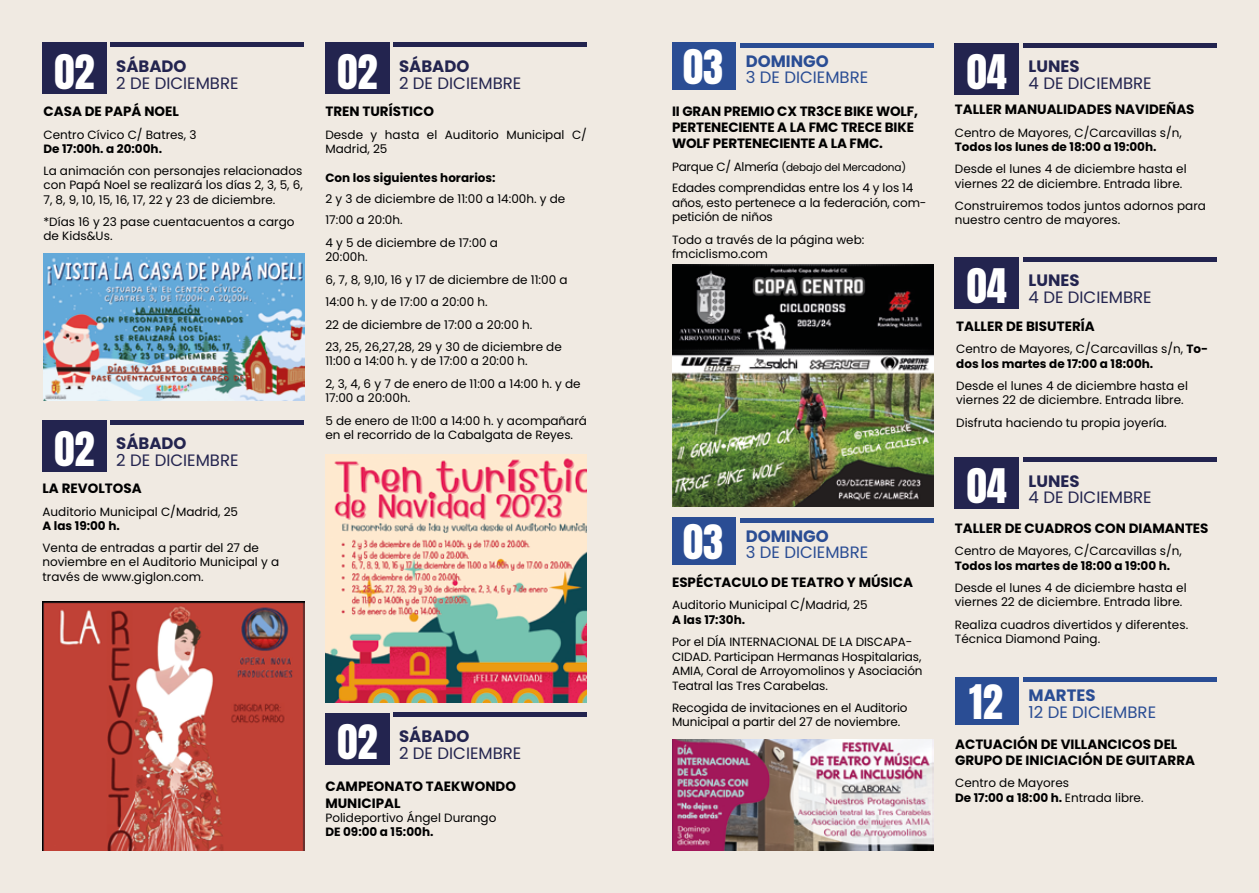
<style>
.page{position:relative;width:1259px;height:893px;background:#f0eae2}
.page>*{position:absolute;margin:0;border:0;box-sizing:border-box;transform-origin:0 0}
.t1{font:40.5px "Anton";color:#fff}
.t2{font:16.5px "Poppins";color:#23244f}
.t3{font:700 16.5px "Poppins";color:#23244f}
.t4{font:16.5px "Poppins";color:#2a4d94}
.t5{font:700 16.5px "Poppins";color:#2a4d94}
.t6{font:700 13.5px/16.2px "Poppins";color:#000}
.t7{font:12px/14.4px "Poppins";color:#000}
.t8{font:700 12px "Poppins";color:#000}
.t9{font:10.5px "Poppins";letter-spacing:-.02em;color:#000}
.s1{font-size:12px}
.s2{font-weight:700}
</style>
<div class="page">
<img style="left:43px;top:253px;width:261px;height:147px">
<img style="left:325px;top:454px;width:262px;height:249px">
<img style="left:43px;top:601px;width:261px;height:249px">
<hr style="left:110px;top:43px;width:194px;height:4px;background:#23244f">
<div style="left:43px;top:43px;width:64px;height:51px;background:#23244f"></div>
<hr style="left:393px;top:43px;width:194px;height:4px;background:#23244f">
<div style="left:325px;top:43px;width:64px;height:51px;background:#23244f"></div>
<hr style="left:110px;top:420px;width:194px;height:4px;background:#23244f">
<div style="left:43px;top:420px;width:64px;height:52px;background:#23244f"></div>
<hr style="left:393px;top:713px;width:194px;height:4px;background:#23244f">
<div style="left:325px;top:713px;width:64px;height:52px;background:#23244f"></div>
<img style="left:672px;top:739px;width:261px;height:111px">
<img style="left:672px;top:264px;width:261px;height:243px">
<div style="left:672px;top:43px;width:63px;height:47px;background:#2a4d94"></div>
<div style="left:672px;top:518px;width:63px;height:47px;background:#2a4d94"></div>
<div style="left:955px;top:677px;width:63px;height:47px;background:#2a4d94"></div>
<hr style="left:740px;top:43px;width:193px;height:4px;background:#2a4d94">
<hr style="left:740px;top:518px;width:193px;height:4px;background:#2a4d94">
<div style="left:1022px;top:677px;width:194px;height:5px;background:#2a4d94"></div>
<hr style="left:1022px;top:43px;width:194px;height:4px;background:#23244f">
<div style="left:955px;top:43px;width:64px;height:52px;background:#23244f"></div>
<hr style="left:1022px;top:257px;width:194px;height:4px;background:#23244f">
<div style="left:955px;top:257px;width:64px;height:52px;background:#23244f"></div>
<div style="left:1022px;top:457px;width:194px;height:5px;background:#23244f"></div>
<div style="left:955px;top:457px;width:64px;height:52px;background:#23244f"></div>
<h1 class="t1" style="left:55px;top:51px;width:42px">02</h1>
<h2 class="t3" style="left:116px;top:57px;width:72px">SÁBADO</h2>
<h2 class="t2" style="left:116px;top:73px;width:124px">2 DE DICIEMBRE</h2>
<p class="t6" style="left:43px;top:103px;width:137px">CASA DE PAPÁ NOEL</p>
<p class="t7" style="left:43px;top:127px;width:155px">Centro Cívico C/ Batres, 3</p>
<p class="t8" style="left:43px;top:142px;width:120px">De 17:00h. a 20:00h.</p>
<p class="t7" style="left:43px;top:164px;width:261px;text-align:justify">La animación con personajes relacionados con Papá Noel se realizará los días 2, 3, 5, 6, 7, 8, 9, 10, 15, 16, 17, 22 y 23 de diciembre.</p>
<p class="t7" style="left:43px;top:214px;width:252px">*Días 16 y 23 pase cuentacuentos a cargo de Kids&amp;Us.</p>
<h1 class="t1" style="left:55px;top:428px;width:42px">02</h1>
<h2 class="t3" style="left:116px;top:434px;width:72px">SÁBADO</h2>
<h2 class="t2" style="left:116px;top:451px;width:124px">2 DE DICIEMBRE</h2>
<p class="t6" style="left:43px;top:480px;width:101px">LA REVOLTOSA</p>
<p class="t7" style="left:43px;top:504px;width:197px">Auditorio Municipal C/Madrid, 25</p>
<p class="t8" style="left:43px;top:519px;width:79px">A las 19:00 h.</p>
<p class="t7" style="left:43px;top:541px;width:238px">Venta de entradas a partir del 27 de noviembre en el Auditorio Municipal y a través de www.giglon.com.</p>
<h1 class="t1" style="left:337px;top:51px;width:42px">02</h1>
<h2 class="t3" style="left:399px;top:57px;width:72px">SÁBADO</h2>
<h2 class="t2" style="left:399px;top:73px;width:124px">2 DE DICIEMBRE</h2>
<p class="t6" style="left:325px;top:104px;width:110px">TREN TURÍSTICO</p>
<p class="t7" style="left:325px;top:128px;width:263px">Desde y hasta el Auditorio Municipal C/<br>Madrid, 25</p>
<p class="t8" style="left:325px;top:171px;width:172px">Con los siguientes horarios:</p>
<p class="t7" style="left:325px;top:188px;width:241px;line-height:21px">2 y 3 de diciembre de 11:00 a 14:00h. y de<br>17:00 a 20:0h.</p>
<p class="t7" style="left:325px;top:235px;width:174px">4 y 5 de diciembre de 17:00 a<br>20:00h.</p>
<p class="t7" style="left:325px;top:268px;width:244px;line-height:22.5px">6, 7, 8, 9,10, 16 y 17 de diciembre de 11:00 a 14:00 h. y de 17:00 a 20:00 h.<br>22 de diciembre de 17:00 a 20:00 h.<br>23, 25, 26,27,28, 29 y 30 de diciembre de</p>
<p class="t7" style="left:325px;top:350px;width:257px;line-height:22.5px">11:00 a 14:00 h. y de 17:00 a 20:00 h.<br>2, 3, 4, 6 y 7 de enero de 11:00 a 14:00 h. y de</p>
<p class="t7" style="left:325px;top:387px;width:263px;line-height:22.5px">17:00 a 20:00h.<br>5 de enero de 11:00 a 14:00 h. y acompañará</p>
<p class="t7" style="left:325px;top:428px;width:249px">en el recorrido de la Cabalgata de Reyes.</p>
<h1 class="t1" style="left:337px;top:721px;width:42px">02</h1>
<h2 class="t3" style="left:399px;top:727px;width:72px">SÁBADO</h2>
<h2 class="t2" style="left:399px;top:743px;width:124px">2 DE DICIEMBRE</h2>
<p class="t6" style="left:325px;top:778px;width:192px">CAMPEONATO TAEKWONDO<br>MUNICIPAL</p>
<p class="t7" style="left:325px;top:810px;width:172px">Polideportivo Ángel Durango</p>
<p class="t8" style="left:325px;top:825px;width:110px">DE 09:00 a 15:00h.</p>
<h1 class="t1" style="left:683px;top:47px;width:42px">03</h1>
<h2 class="t5" style="left:745px;top:51px;width:84px">DOMINGO</h2>
<h2 class="t4" style="left:745px;top:68px;width:124px">3 DE DICIEMBRE</h2>
<p class="t6" style="left:672px;top:103px;width:248px">II GRAN PREMIO CX TR3CE BIKE WOLF,<br>PERTENECIENTE A LA FMC TRECE BIKE<br>WOLF PERTENECIENTE A LA FMC.</p>
<p class="t9" style="left:672px;top:161px;width:236px"><span class="s1">Parque C/ Almería</span> (debajo del Mercadona)</p>
<p class="t7" style="left:672px;top:181px;width:256px">Edades comprendidas entre los 4 y los 14 años, esto pertenece a la federación, com&shy;petición de niños</p>
<p class="t7" style="left:672px;top:232px;width:194px">Todo a través de la página web: fmciclismo.com</p>
<h1 class="t1" style="left:683px;top:522px;width:42px">03</h1>
<h2 class="t5" style="left:745px;top:526px;width:84px">DOMINGO</h2>
<h2 class="t4" style="left:745px;top:543px;width:124px">3 DE DICIEMBRE</h2>
<p class="t6" style="left:672px;top:574px;width:243px">ESPÉCTACULO DE TEATRO Y MÚSICA</p>
<p class="t7" style="left:672px;top:598px;width:197px">Auditorio Municipal C/Madrid, 25</p>
<p class="t8" style="left:672px;top:613px;width:75px">A las 17:30h.</p>
<p class="t7" style="left:672px;top:635px;width:252px">Por el DÍA INTERNACIONAL DE LA DISCAPA-CIDAD. Participan Hermanas Hospitalarias, AMIA, Coral de Arroyomolinos y Asociación Teatral las Tres Carabelas.</p>
<p class="t7" style="left:672px;top:701px;width:237px">Recogida de invitaciones en el Auditorio<br>Municipal a partir del 27 de noviembre.</p>
<h1 class="t1" style="left:967px;top:51px;width:42px">04</h1>
<h2 class="t3" style="left:1028px;top:57px;width:52px">LUNES</h2>
<h2 class="t2" style="left:1028px;top:73px;width:125px">4 DE DICIEMBRE</h2>
<p class="t6" style="left:955px;top:102px;width:241px">TALLER MANUALIDADES NAVIDEÑAS</p>
<p class="t7" style="left:955px;top:126px;width:228px">Centro de Mayores, C/Carcavillas s/n,</p>
<p class="t8" style="left:955px;top:140px;width:203px">Todos los lunes de 18:00 a 19:00h.</p>
<p class="t7" style="left:955px;top:162px;width:233px">Desde el lunes 4 de diciembre hasta el viernes 22 de diciembre. Entrada libre.</p>
<p class="t7" style="left:955px;top:199px;width:252px">Construiremos todos juntos adornos para nuestro centro de mayores.</p>
<h1 class="t1" style="left:967px;top:265px;width:42px">04</h1>
<h2 class="t3" style="left:1028px;top:271px;width:52px">LUNES</h2>
<h2 class="t2" style="left:1028px;top:287px;width:125px">4 DE DICIEMBRE</h2>
<p class="t6" style="left:956px;top:318px;width:140px">TALLER DE BISUTERÍA</p>
<p class="t7" style="left:956px;top:342px;width:253px">Centro de Mayores, C/Carcavillas s/n, <span class="s2">To&shy;dos los martes de 17:00 a 18:00h.</span></p>
<p class="t7" style="left:956px;top:378px;width:233px">Desde el lunes 4 de diciembre hasta el viernes 22 de diciembre. Entrada libre.</p>
<p class="t7" style="left:956px;top:415px;width:212px">Disfruta haciendo tu propia joyería.</p>
<h1 class="t1" style="left:967px;top:466px;width:42px">04</h1>
<h2 class="t3" style="left:1028px;top:471px;width:52px">LUNES</h2>
<h2 class="t2" style="left:1028px;top:488px;width:125px">4 DE DICIEMBRE</h2>
<p class="t6" style="left:955px;top:520px;width:255px">TALLER DE CUADROS CON DIAMANTES</p>
<p class="t7" style="left:955px;top:544px;width:228px">Centro de Mayores, C/Carcavillas s/n,</p>
<p class="t8" style="left:955px;top:559px;width:217px">Todos los martes de 18:00 a 19:00 h.</p>
<p class="t7" style="left:955px;top:580px;width:233px">Desde el lunes 4 de diciembre hasta el viernes 22 de diciembre. Entrada libre.</p>
<p class="t7" style="left:955px;top:617px;width:235px">Realiza cuadros divertidos y diferentes.<br>Técnica Diamond Paing.</p>
<h1 class="t1" style="left:969px;top:681px;width:35px">12</h1>
<h2 class="t5" style="left:1028px;top:686px;width:68px">MARTES</h2>
<h2 class="t4" style="left:1028px;top:702px;width:129px">12 DE DICIEMBRE</h2>
<p class="t6" style="left:955px;top:736px;width:241px">ACTUACIÓN DE VILLANCICOS DEL<br>GRUPO DE INICIACIÓN DE GUITARRA</p>
<p class="t7" style="left:955px;top:776px;width:190px">Centro de Mayores<br><span class="s2">De 17:00 a 18:00 h.</span> Entrada libre.</p>
</div>
